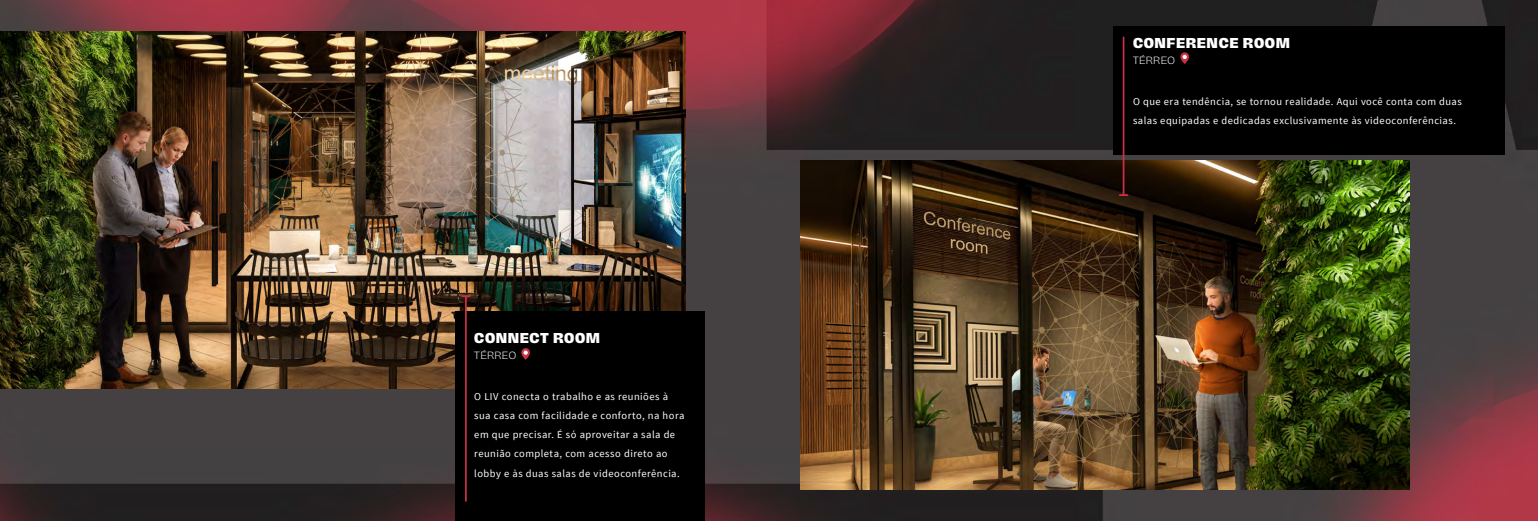
<style>
.page{position:relative;width:1538px;height:521px;background:#fff}
.page>*{position:absolute;margin:0;border:0;box-sizing:border-box;transform-origin:0 0}
.t1{font:800 13.12px "Hagrid";letter-spacing:.045em;color:#fff}
.t2{font:10.5px/19.2px "Source Sans Pro";letter-spacing:.045em;color:#fff}
.t3{font:300 9.62px "Hagrid";letter-spacing:.03em;color:#fff}
</style>
<div class="page">
<img style="left:0;top:0;width:1538px;height:521px">
<img style="left:0;top:32px;width:686px;height:356px">
<img style="left:800px;top:160px;width:609px;height:329px">
<div style="left:455px;top:311px;width:249px;height:210px;background:#000"></div>
<div style="left:1113px;top:26px;width:391px;height:129px;background:#000"></div>
<hr style="left:465px;top:296px;width:2px;height:205px;background:#cb3045">
<svg style="left:462px;top:295px;width:8px;height:2px"></svg>
<hr style="left:1123px;top:37px;width:1px;height:158px;background:#cb3045">
<svg style="left:1119px;top:194px;width:8px;height:2px"></svg>
<svg style="left:1180px;top:52px;width:9px;height:12px"></svg>
<svg style="left:521px;top:348px;width:9px;height:12px"></svg>
<p class="t1" style="left:474px;top:330px;width:127px">CONNECT ROOM</p>
<p class="t3" style="left:474px;top:349px;width:43px">TÉRREO</p>
<p class="t2" style="left:474px;top:386px;width:212px">O LIV conecta o trabalho e as reuniões à sua casa com facilidade e conforto, na hora em que precisar. É só aproveitar a sala de reunião completa, com acesso direto ao lobby e às duas salas de videoconferência.</p>
<p class="t1" style="left:1133px;top:36px;width:158px">CONFERENCE ROOM</p>
<p class="t3" style="left:1133px;top:55px;width:43px">TÉRREO</p>
<p class="t2" style="left:1133px;top:92px;width:330px">O que era tendência, se tornou realidade. Aqui você conta com duas salas equipadas e dedicadas exclusivamente às videoconferências.</p>
</div>
